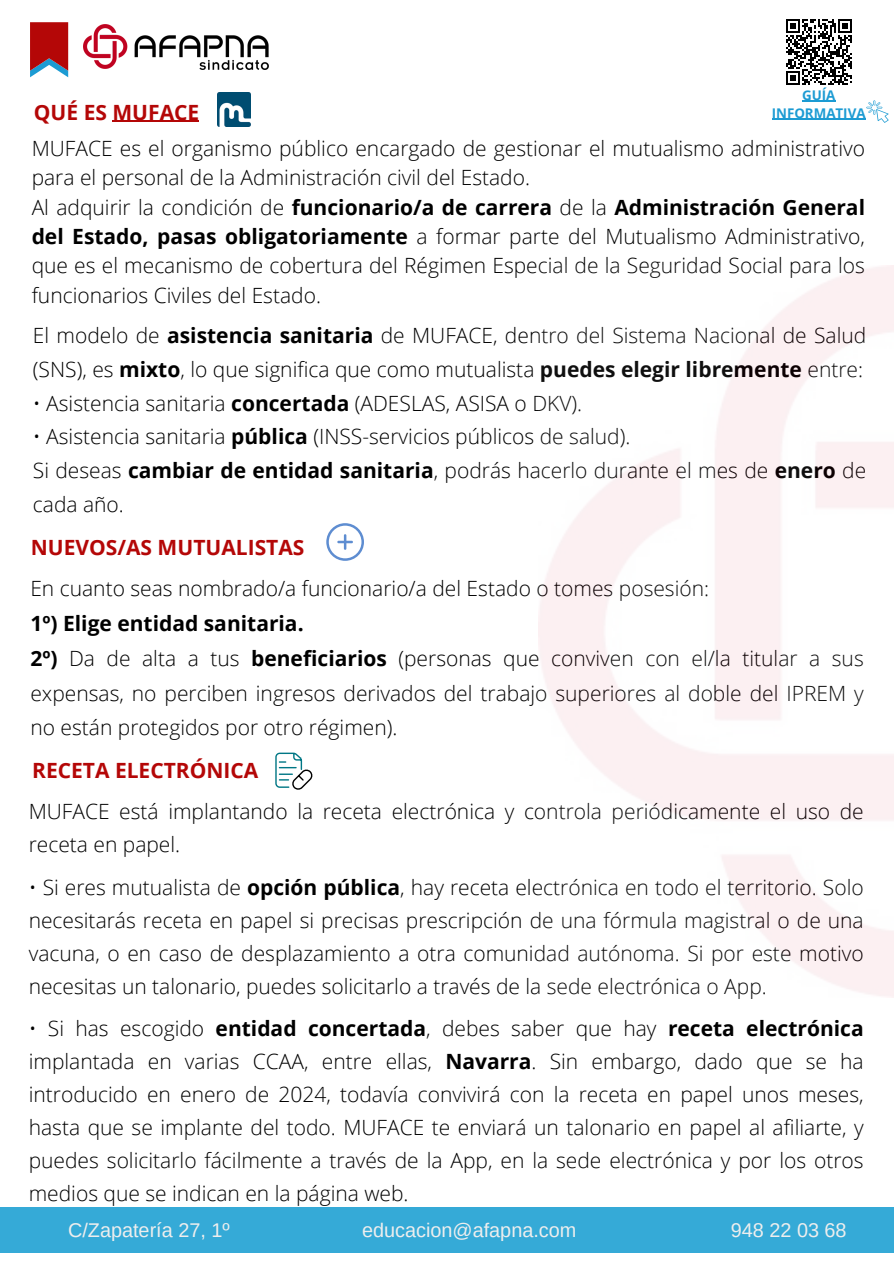
<style>
.page{position:relative;width:894px;height:1264px;background:#fff}
.page>*{position:absolute;margin:0;border:0;box-sizing:border-box;transform-origin:0 0}
.t1{font:300 21px/33px "Open Sans";color:#000}
.t2{font:700 21px "Open Sans";color:#b40707}
.t3{font:19.8px "Arimo";color:#eee}
.t4{font:700 13.35px/17.9px "Open Sans";color:#1c9bd3;text-align:center}
.s1{font-weight:700}
</style>
<div class="page">
<div style="left:0;top:1207px;width:893px;height:45px;background:#35aad7"></div>
<img style="left:84px;top:24px;width:184px;height:45px">
<svg style="left:30px;top:22px;width:38px;height:55px;background:#ab353b"></svg>
<img style="left:786px;top:19px;width:66px;height:66px">
<hr style="left:801px;top:101px;width:34px;height:1px;background:#1c9bd3">
<hr style="left:771px;top:119px;width:94px;height:1px;background:#1c9bd3">
<svg style="left:866px;top:100px;width:22px;height:23px"></svg>
<svg style="left:326px;top:523px;width:37px;height:37px"></svg>
<img style="left:217px;top:92px;width:34px;height:34px">
<svg style="left:275px;top:752px;width:37px;height:37px"></svg>
<hr style="left:112px;top:121px;width:87px;height:1px;background:#b40707">
<h2 class="t2" style="left:34px;top:97px;width:167px">QUÉ ES MUFACE</h2>
<p class="t4" style="left:771px;top:86px;width:95px">GUÍA<br>INFORMATIVA</p>
<p class="t1" style="left:32px;top:133px;width:834px;line-height:29.2px">MUFACE es el organismo público encargado de gestionar el mutualismo administrativo para el personal de la Administración civil del Estado.<br>Al adquirir la condición de <span class="s1">funcionario/a de carrera</span> de la <span class="s1">Administración General del Estado, pasas obligatoriamente</span> a formar parte del Mutualismo Administrativo, que es el mecanismo de cobertura del Régimen Especial de la Seguridad Social para los funcionarios Civiles del Estado.</p>
<p class="t1" style="left:33px;top:318px;width:834px;line-height:33.8px">El modelo de <span class="s1">asistencia sanitaria</span> de MUFACE, dentro del Sistema Nacional de Salud (SNS), es <span class="s1">mixto</span>, lo que significa que como mutualista <span class="s1">puedes elegir libremente</span> entre:</p>
<p class="t1" style="left:33px;top:386px;width:550px">• Asistencia sanitaria <span class="s1">concertada</span> (ADESLAS, ASISA o DKV).</p>
<p class="t1" style="left:33px;top:419px;width:834px;line-height:33.8px">• Asistencia sanitaria <span class="s1">pública</span> (INSS-servicios públicos de salud).<br>Si deseas <span class="s1">cambiar de entidad sanitaria</span>, podrás hacerlo durante el mes de <span class="s1">enero</span> de cada año.</p>
<p class="t2" style="left:31px;top:532px;width:275px">NUEVOS/AS MUTUALISTAS</p>
<h2 class="t1" style="left:30px;top:570px;width:834px;line-height:34.8px">En cuanto seas nombrado/a funcionario/a del Estado o tomes posesión:<br><span class="s1">1º) Elige entidad sanitaria.<br>2º)</span> Da de alta a tus <span class="s1">beneficiarios</span> (personas que conviven con el/la titular a sus expensas, no perciben ingresos derivados del trabajo superiores al doble del IPREM y no están protegidos por otro régimen).</h2>
<h1 class="t2" style="left:32px;top:755px;width:228px">RECETA ELECTRÓNICA</h1>
<h1 class="t1" style="left:29px;top:794px;width:836px">MUFACE está implantando la receta electrónica y controla periódicamente el uso de receta en papel.</h1>
<h2 class="t1" style="left:29px;top:870px;width:836px;text-align:justify">• Si eres mutualista de <span class="s1">opción pública</span>, hay receta electrónica en todo el territorio. Solo necesitarás receta en papel si precisas prescripción de una fórmula magistral o de una vacuna, o en caso de desplazamiento a otra comunidad autónoma. Si por este motivo necesitas un talonario, puedes solicitarlo a través de la sede electrónica o App.</h2>
<p class="t1" style="left:29px;top:1011px;width:836px;text-align:justify">• Si has escogido <span class="s1">entidad concertada</span>, debes saber que hay <span class="s1">receta electrónica </span>implantada en varias CCAA, entre ellas, <span class="s1">Navarra</span>. Sin embargo, dado que se ha introducido en enero de 2024, todavía convivirá con la receta en papel unos meses, hasta que se implante del todo. MUFACE te enviará un talonario en papel al afiliarte, y puedes solicitarlo fácilmente a través de la App, en la sede electrónica y por los otros medios que se indican en la página web.</p>
<p class="t3" style="left:68px;top:1218px;width:163px">C/Zapatería 27, 1º</p>
<p class="t3" style="left:362px;top:1218px;width:216px">educacion@afapna.com</p>
<p class="t3" style="left:730px;top:1218px;width:117px">948 22 03 68</p>
</div>
